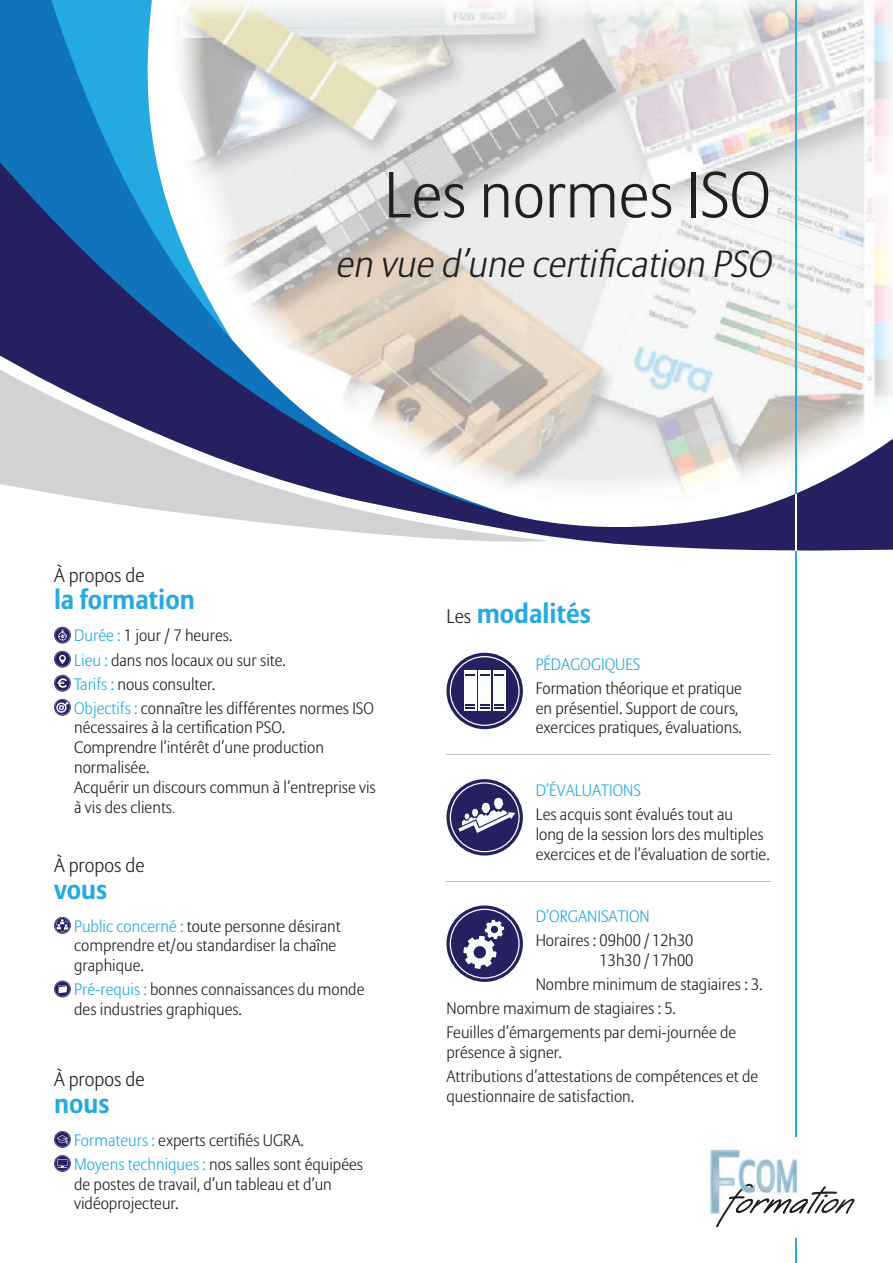
<style>
.page{position:relative;width:893px;height:1263px;background:#fff}
.page>*{position:absolute;margin:0;border:0;box-sizing:border-box;transform-origin:0 0}
.t1{font:300 64.5px "Allianz Sans";color:#231f20}
.t2{font:italic 300 37.5px "Allianz Sans";color:#231f20}
.t3{font:700 27px "Allianz Sans";color:#24aae1}
.t4{font:300 19.5px "Allianz Sans";color:#231f20}
.t5{font:300 16.5px/19.8px "Allianz Sans";color:#231f20}
.t6{font:300 16.5px "Allianz Sans";color:#24aae1}
.s1{color:#24aae1}
.s2{font-weight:300;font-size:19.5px;color:#231f20}
</style>
<div class="page">
<img style="left:513px;top:0;width:380px;height:146px">
<svg style="left:0;top:0;width:513px;height:146px"></svg>
<svg style="left:0;top:146px;width:893px;height:405px"></svg>
<svg style="left:0;top:360px;width:549px;height:187px"></svg>
<hr style="left:795px;top:0;width:2px;height:1263px;background:#24aae1">
<hr style="left:795px;top:494px;width:2px;height:56px;background:#fff">
<hr style="left:446px;top:754px;width:325px;height:1px;background:#bcbdc0">
<hr style="left:446px;top:881px;width:325px;height:1px;background:#bcbdc0">
<svg style="left:446px;top:653px;width:77px;height:76px"></svg>
<svg style="left:450px;top:656px;width:70px;height:70px"></svg>
<svg style="left:446px;top:779px;width:77px;height:76px"></svg>
<svg style="left:450px;top:782px;width:70px;height:70px"></svg>
<svg style="left:446px;top:905px;width:77px;height:77px"></svg>
<svg style="left:450px;top:909px;width:70px;height:70px"></svg>
<svg style="left:54px;top:627px;width:17px;height:16px"></svg>
<svg style="left:55px;top:627px;width:15px;height:16px"></svg>
<svg style="left:54px;top:651px;width:17px;height:17px"></svg>
<svg style="left:55px;top:651px;width:15px;height:16px"></svg>
<svg style="left:54px;top:675px;width:17px;height:17px"></svg>
<svg style="left:55px;top:675px;width:15px;height:16px"></svg>
<svg style="left:54px;top:699px;width:17px;height:17px"></svg>
<svg style="left:55px;top:699px;width:15px;height:16px"></svg>
<svg style="left:54px;top:917px;width:17px;height:17px"></svg>
<svg style="left:55px;top:918px;width:15px;height:15px"></svg>
<svg style="left:54px;top:980px;width:17px;height:17px"></svg>
<svg style="left:55px;top:981px;width:15px;height:16px"></svg>
<svg style="left:54px;top:1131px;width:17px;height:17px"></svg>
<svg style="left:55px;top:1132px;width:15px;height:15px"></svg>
<svg style="left:54px;top:1155px;width:17px;height:17px"></svg>
<svg style="left:55px;top:1156px;width:15px;height:15px"></svg>
<div style="left:690px;top:1137px;width:185px;height:100px;background:#fff"></div>
<img style="left:770px;top:1158px;width:28px;height:26px">
<img style="left:710px;top:1149px;width:60px;height:66px">
<svg style="left:716px;top:1184px;width:139px;height:43px"></svg>
<h1 class="t1" style="left:384px;top:156px;width:388px">Les normes ISO</h1>
<h2 class="t2" style="left:335px;top:242px;width:446px">en vue d’une certification PSO</h2>
<p class="t4" style="left:54px;top:563px;width:92px">À propos de</p>
<h3 class="t3" style="left:54px;top:582px;width:142px">la formation</h3>
<p class="t5" style="left:74px;top:624px;width:301px;line-height:24px"><span class="s1">Durée :</span> 1 jour / 7 heures.<br><span class="s1">Lieu :</span> dans nos locaux ou sur site.<br><span class="s1">Tarifs :</span> nous consulter.<br><span class="s1">Objectifs :</span> connaître les différentes normes ISO</p>
<p class="t5" style="left:74px;top:718px;width:303px">nécessaires à la certification PSO.<br>Comprendre l’intérêt d’une production normalisée.<br>Acquérir un discours commun à l’entreprise vis à vis des clients<span class="s1">.</span></p>
<p class="t4" style="left:54px;top:854px;width:92px">À propos de</p>
<h3 class="t3" style="left:54px;top:872px;width:55px">vous</h3>
<p class="t5" style="left:74px;top:917px;width:268px"><span class="s1">Public concerné :</span> toute personne désirant comprendre et/ou standardiser la chaîne graphique.</p>
<p class="t5" style="left:74px;top:980px;width:292px"><span class="s1">Pré-requis :</span> bonnes connaissances du monde des industries graphiques.</p>
<p class="t4" style="left:54px;top:1068px;width:92px">À propos de</p>
<h3 class="t3" style="left:54px;top:1086px;width:57px">nous</h3>
<p class="t5" style="left:74px;top:1129px;width:290px;line-height:24px"><span class="s1">Formateurs :</span> experts certifiés UGRA.<br><span class="s1">Moyens techniques :</span> nos salles sont équipées</p>
<p class="t5" style="left:74px;top:1175px;width:259px">de postes de travail, d’un tableau et d’un vidéoprojecteur.</p>
<h3 class="t3" style="left:446px;top:596px;width:146px"><span class="s2">Les</span> modalités</h3>
<p class="t6" style="left:536px;top:654px;width:106px">PÉDAGOGIQUES</p>
<p class="t5" style="left:536px;top:679px;width:208px">Formation théorique et pratique en présentiel. Support de cours, exercices pratiques, évaluations.</p>
<p class="t6" style="left:536px;top:780px;width:107px">D’ÉVALUATIONS</p>
<p class="t5" style="left:536px;top:805px;width:236px">Les acquis sont évalués tout au<br>long de la session lors des multiples exercices et de l’évaluation de sortie.</p>
<p class="t6" style="left:536px;top:907px;width:116px">D’ORGANISATION</p>
<p class="t5" style="left:536px;top:931px;width:159px;text-align:right">Horaires : 09h00 / 12h30<br>13h30 / 17h00</p>
<p class="t5" style="left:446px;top:973px;width:318px;line-height:24px;text-indent:89px">Nombre minimum de stagiaires : 3.<br>Nombre maximum de stagiaires : 5.<br>Feuilles d’émargements par demi-journée de</p>
<p class="t5" style="left:446px;top:1041px;width:313px;line-height:24px">présence à signer.<br>Attributions d’attestations de compétences et de</p>
<p class="t5" style="left:446px;top:1087px;width:189px">questionnaire de satisfaction.</p>
</div>
